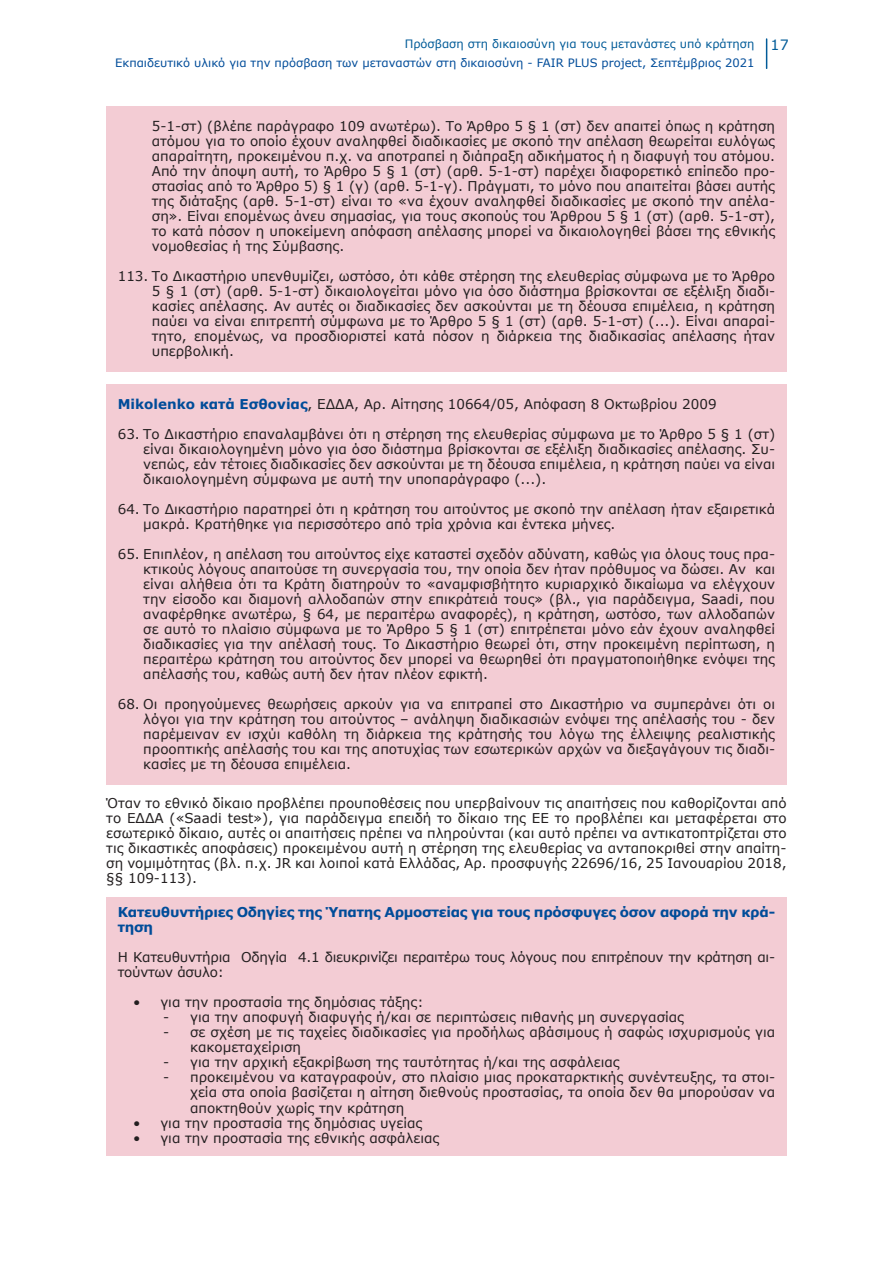
<style>
.page{position:relative;width:893px;height:1263px;background:#fff}
.page>*{position:absolute;margin:0;border:0;box-sizing:border-box;transform-origin:0 0}
.t1{font:14.25px "Verdana";color:#015b98}
.t2{font:13.5px/15px "Verdana";color:#231f20;text-align:justify}
.t3{font:13.5px/15px "Verdana";letter-spacing:-.02em;color:#231f20}
.t4{font:700 13.5px/15px "Verdana";letter-spacing:-.02em;color:#004c99}
.t5{font:11.55px "Verdana";color:#004c99}
.t6{font:11.55px "Verdana";color:#015b98}
.s1{font-weight:700;color:#004c99}
</style>
<div class="page">
<svg style="left:766px;top:39px;width:1px;height:29px"></svg>
<div style="left:106px;top:106px;width:681px;height:266px;background:#f3ccd4"></div>
<div style="left:106px;top:384px;width:681px;height:401px;background:#f3ccd4"></div>
<div style="left:106px;top:897px;width:681px;height:258px;background:#f3ccd4"></div>
<p class="t6" style="left:405px;top:36px;width:351px">Πρόσβαση στη δικαιοσύνη για τους μετανάστες υπό κράτηση</p>
<p class="t5" style="left:115px;top:56px;width:641px">Εκπαιδευτικό υλικό για την πρόσβαση των μεταναστών στη δικαιοσύνη - FAIR PLUS project, Σεπτέμβριος 2021</p>
<p class="t1" style="left:771px;top:36px;width:20px">17</p>
<p class="t2" style="left:152px;top:119px;width:625px">5-1-στ) (βλέπε παράγραφο 109 ανωτέρω). Το Άρθρο 5 § 1 (στ) δεν απαιτεί όπως η κράτηση ατόμου για το οποίο έχουν αναληφθεί διαδικασίες με σκοπό την απέλαση θεωρείται ευλόγως απαραίτητη, προκειμένου π.χ. να αποτραπεί η διάπραξη αδικήματος ή η διαφυγή του ατόμου.<br>Από την άποψη αυτή, το Άρθρο 5 § 1 (στ) (αρθ. 5-1-στ) παρέχει διαφορετικό επίπεδο προ&shy;στασίας από το Άρθρο 5) § 1 (γ) (αρθ. 5-1-γ). Πράγματι, το μόνο που απαιτείται βάσει αυτής της διάταξης (αρθ. 5-1-στ) είναι το «να έχουν αναληφθεί διαδικασίες με σκοπό την απέλα&shy;ση». Είναι επομένως άνευ σημασίας, για τους σκοπούς του Άρθρου 5 § 1 (στ) (αρθ. 5-1-στ), το κατά πόσον η υποκείμενη απόφαση απέλασης μπορεί να δικαιολογηθεί βάσει της εθνικής νομοθεσίας ή της Σύμβασης.</p>
<p class="t2" style="left:152px;top:269px;width:625px;text-indent:-34px">113. Το Δικαστήριο υπενθυμίζει, ωστόσο, ότι κάθε στέρηση της ελευθερίας σύμφωνα με το Άρθρο 5 § 1 (στ) (αρθ. 5-1-στ) δικαιολογείται μόνο για όσο διάστημα βρίσκονται σε εξέλιξη διαδι&shy;κασίες απέλασης. Αν αυτές οι διαδικασίες δεν ασκούνται με τη δέουσα επιμέλεια, η κράτηση παύει να είναι επιτρεπτή σύμφωνα με το Άρθρο 5 § 1 (στ) (αρθ. 5-1-στ) (...). Είναι απαραί&shy;τητο, επομένως, να προσδιοριστεί κατά πόσον η διάρκεια της διαδικασίας απέλασης ήταν υπερβολική.</p>
<p class="t2" style="left:118px;top:396px;width:600px"><span class="s1">Mikolenko κατά Εσθονίας</span>, ΕΔΔΑ, Αρ. Αίτησης 10664/05, Απόφαση 8 Οκτωβρίου 2009</p>
<p class="t2" style="left:143px;top:426px;width:633px;text-indent:-26px">63. Το Δικαστήριο επαναλαμβάνει ότι η στέρηση της ελευθερίας σύμφωνα με το Άρθρο 5 § 1 (στ) είναι δικαιολογημένη μόνο για όσο διάστημα βρίσκονται σε εξέλιξη διαδικασίες απέλασης. Συ&shy;νεπώς, εάν τέτοιες διαδικασίες δεν ασκούνται με τη δέουσα επιμέλεια, η κράτηση παύει να είναι δικαιολογημένη σύμφωνα με αυτή την υποπαράγραφο (...).</p>
<p class="t2" style="left:143px;top:501px;width:633px;text-indent:-26px">64. Το Δικαστήριο παρατηρεί ότι η κράτηση του αιτούντος με σκοπό την απέλαση ήταν εξαιρετικά μακρά. Κρατήθηκε για περισσότερο από τρία χρόνια και έντεκα μήνες.</p>
<p class="t2" style="left:143px;top:546px;width:633px;text-indent:-26px">65. Επιπλέον, η απέλαση του αιτούντος είχε καταστεί σχεδόν αδύνατη, καθώς για όλους τους πρα&shy;κτικούς λόγους απαιτούσε τη συνεργασία του, την οποία δεν ήταν πρόθυμος να δώσει. Αν και είναι αλήθεια ότι τα Κράτη διατηρούν το «αναμφισβήτητο κυριαρχικό δικαίωμα να ελέγχουν την είσοδο και διαμονή αλλοδαπών στην επικράτειά τους» (βλ., για παράδειγμα, Saadi, που αναφέρθηκε ανωτέρω, § 64, με περαιτέρω αναφορές), η κράτηση, ωστόσο, των αλλοδαπών σε αυτό το πλαίσιο σύμφωνα με το Άρθρο 5 § 1 (στ) επιτρέπεται μόνο εάν έχουν αναληφθεί διαδικασίες για την απέλασή τους. Το Δικαστήριο θεωρεί ότι, στην προκειμένη περίπτωση, η περαιτέρω κράτηση του αιτούντος δεν μπορεί να θεωρηθεί ότι πραγματοποιήθηκε ενόψει της απέλασής του, καθώς αυτή δεν ήταν πλέον εφικτή.</p>
<p class="t2" style="left:143px;top:696px;width:633px;text-indent:-26px">68. Οι προηγούμενες θεωρήσεις αρκούν για να επιτραπεί στο Δικαστήριο να συμπεράνει ότι οι λόγοι για την κράτηση του αιτούντος – ανάληψη διαδικασιών ενόψει της απέλασής του - δεν παρέμειναν εν ισχύι καθόλη τη διάρκεια της κράτησής του λόγω της έλλειψης ρεαλιστικής προοπτικής απέλασής του και της αποτυχίας των εσωτερικών αρχών να διεξαγάγουν τις διαδι&shy;κασίες με τη δέουσα επιμέλεια.</p>
<p class="t2" style="left:106px;top:796px;width:682px">Όταν το εθνικό δίκαιο προβλέπει προυποθέσεις που υπερβαίνουν τις απαιτήσεις που καθορίζονται από το ΕΔΔΑ («Saadi test»), για παράδειγμα επειδή το δίκαιο της ΕΕ το προβλέπει και μεταφέρεται στο εσωτερικό δίκαιο, αυτές οι απαιτήσεις πρέπει να πληρούνται (και αυτό πρέπει να αντικατοπτρίζεται στο τις δικαστικές αποφάσεις) προκειμένου αυτή η στέρηση της ελευθερίας να ανταποκριθεί στην απαίτη&shy;ση νομιμότητας (βλ. π.χ. JR και λοιποί κατά Ελλάδας, Αρ. προσφυγής 22696/16, 25 Ιανουαρίου 2018, §§ 109-113).</p>
<p class="t4" style="left:118px;top:905px;width:659px">Κατευθυντήριες Οδηγίες της Ύπατης Αρμοστείας για τους πρόσφυγες όσον αφορά την κρά&shy;τηση</p>
<p class="t3" style="left:118px;top:950px;width:659px">Η Κατευθυντήρια Οδηγία 4.1 διευκρινίζει περαιτέρω τους λόγους που επιτρέπουν την κράτηση αι&shy;τούντων άσυλο:</p>
<p class="t2" style="left:133px;top:995px;width:292px">• για την προστασία της δημόσιας τάξης:</p>
<p class="t2" style="left:163px;top:1010px;width:523px">- για την αποφυγή διαφυγής ή/και σε περιπτώσεις πιθανής μη συνεργασίας</p>
<p class="t2" style="left:190px;top:1025px;width:587px;text-indent:-27px">- σε σχέση με τις ταχείες διαδικασίες για προδήλως αβάσιμους ή σαφώς ισχυρισμούς για κακομεταχείριση</p>
<p class="t2" style="left:163px;top:1055px;width:458px">- για την αρχική εξακρίβωση της ταυτότητας ή/και της ασφάλειας</p>
<p class="t2" style="left:190px;top:1070px;width:587px;text-indent:-27px">- προκειμένου να καταγραφούν, στο πλαίσιο μιας προκαταρκτικής συνέντευξης, τα στοι&shy;χεία στα οποία βασίζεται η αίτηση διεθνούς προστασίας, τα οποία δεν θα μπορούσαν να αποκτηθούν χωρίς την κράτηση</p>
<p class="t2" style="left:133px;top:1115px;width:291px">• για την προστασία της δημόσιας υγείας</p>
<p class="t2" style="left:133px;top:1130px;width:307px">• για την προστασία της εθνικής ασφάλειας</p>
</div>
